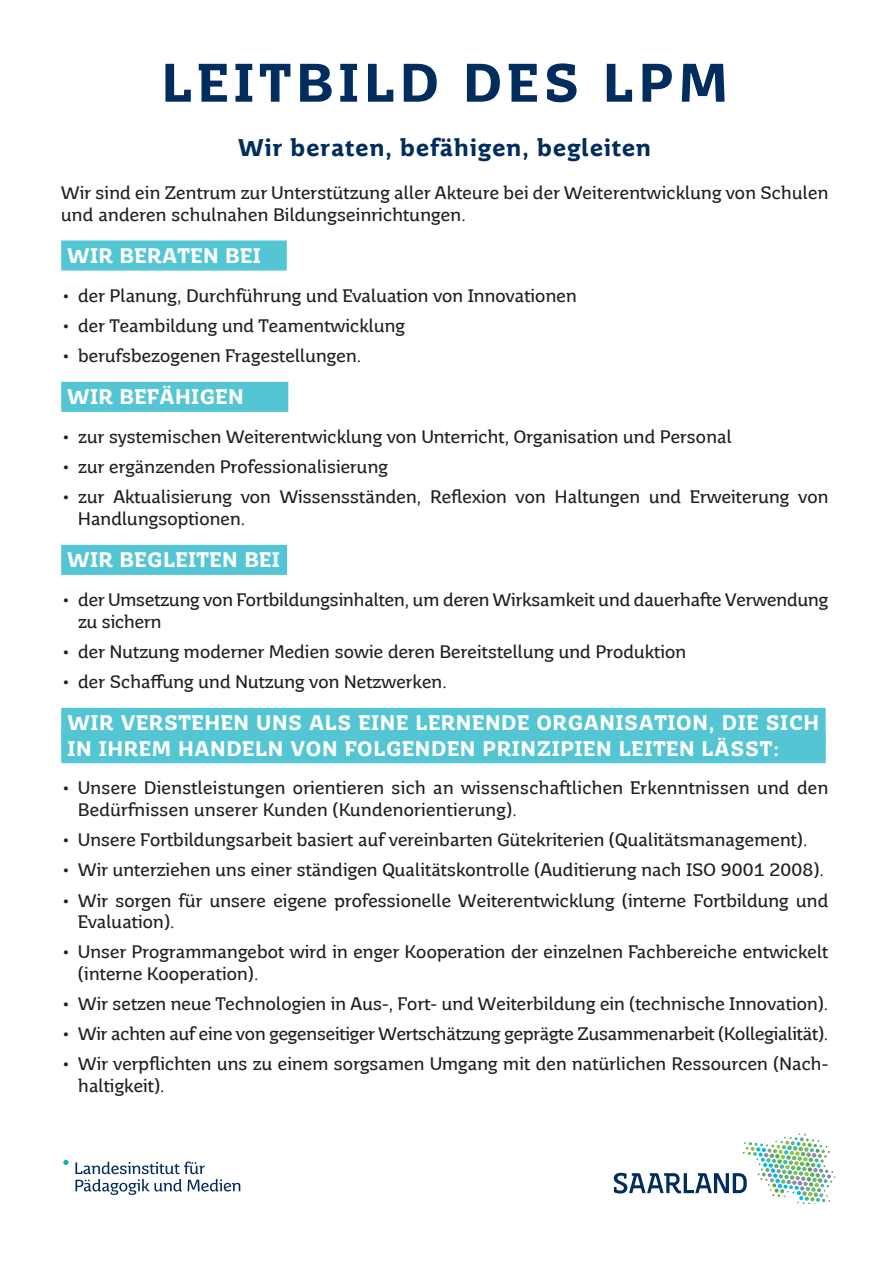
<style>
.page{position:relative;width:893px;height:1263px;background:#fff}
.page>*{position:absolute;margin:0;border:0;box-sizing:border-box;transform-origin:0 0}
.t1{font:700 54.15px "Saar";letter-spacing:.12em;color:#002d5e}
.t2{font:700 24px "Saar";letter-spacing:.05em;color:#002d5e}
.t3{font:700 21px/25.2px "Saar";letter-spacing:.06em;color:#fff}
.t4{font:18px/21.6px "Saar";letter-spacing:.01em;color:#231f20}
</style>
<div class="page">
<div style="left:61px;top:240px;width:226px;height:31px;background:#54c6d3"></div>
<div style="left:61px;top:382px;width:227px;height:30px;background:#54c6d3"></div>
<div style="left:61px;top:545px;width:226px;height:30px;background:#54c6d3"></div>
<div style="left:61px;top:708px;width:765px;height:30px;background:#54c6d3"></div>
<div style="left:61px;top:733px;width:765px;height:30px;background:#54c6d3"></div>
<svg style="left:614px;top:1133px;width:221px;height:71px"></svg>
<svg style="left:75px;top:1161px;width:165px;height:34px"></svg>
<svg style="left:63px;top:1160px;width:5px;height:5px"></svg>
<p class="t1" style="left:162px;top:49px;width:567px">LEITBILD DES LPM</p>
<p class="t2" style="left:239px;top:133px;width:414px">Wir beraten, befähigen, begleiten</p>
<p class="t4" style="left:61px;top:182px;width:769px">Wir sind ein Zentrum zur Unterstützung aller Akteure bei der Weiterentwicklung von Schulen und anderen schulnahen Bildungseinrichtungen.</p>
<p class="t3" style="left:67px;top:243px;width:195px">WIR BERATEN BEI</p>
<p class="t4" style="left:61px;top:285px;width:517px">• der Planung, Durchführung und Evaluation von Innovationen</p>
<p class="t4" style="left:61px;top:315px;width:345px">• der Teambildung und Teamentwicklung</p>
<p class="t4" style="left:61px;top:345px;width:301px">• berufsbezogenen Fragestellungen.</p>
<p class="t3" style="left:67px;top:384px;width:177px">WIR BEFÄHIGEN</p>
<p class="t4" style="left:61px;top:426px;width:672px">• zur systemischen Weiterentwicklung von Unterricht, Organisation und Personal</p>
<p class="t4" style="left:61px;top:456px;width:328px">• zur ergänzenden Professionalisierung</p>
<p class="t4" style="left:78px;top:486px;width:752px;text-indent:-17px">• zur Aktualisierung von Wissensständen, Reflexion von Haltungen und Erweiterung von<br>Handlungsoptionen.</p>
<p class="t3" style="left:67px;top:547px;width:214px">WIR BEGLEITEN BEI</p>
<p class="t4" style="left:78px;top:589px;width:751px;text-indent:-17px">• der Umsetzung von Fortbildungsinhalten, um deren Wirksamkeit und dauerhafte Verwendung zu sichern</p>
<p class="t4" style="left:61px;top:641px;width:626px">• der Nutzung moderner Medien sowie deren Bereitstellung und Produktion</p>
<p class="t4" style="left:61px;top:671px;width:387px">• der Schaffung und Nutzung von Netzwerken.</p>
<p class="t3" style="left:68px;top:710px;width:753px">WIR VERSTEHEN UNS ALS EINE LERNENDE ORGANISATION, DIE SICH<br>IN IHREM HANDELN VON FOLGENDEN PRINZIPIEN LEITEN LÄSST:</p>
<p class="t4" style="left:78px;top:777px;width:751px;text-indent:-17px">• Unsere Dienstleistungen orientieren sich an wissenschaftlichen Erkenntnissen und den<br>Bedürfnissen unserer Kunden (Kundenorientierung).</p>
<p class="t4" style="left:61px;top:829px;width:748px">• Unsere Fortbildungsarbeit basiert auf vereinbarten Gütekriterien (Qualitätsmanagement).</p>
<p class="t4" style="left:61px;top:859px;width:764px">• Wir unterziehen uns einer ständigen Qualitätskontrolle (Auditierung nach ISO 9001 2008).</p>
<p class="t4" style="left:78px;top:889px;width:752px;text-indent:-17px">• Wir sorgen für unsere eigene professionelle Weiterentwicklung (interne Fortbildung und<br>Evaluation).</p>
<p class="t4" style="left:78px;top:941px;width:751px;text-indent:-17px">• Unser Programmangebot wird in enger Kooperation der einzelnen Fachbereiche entwickelt (interne Kooperation).</p>
<p class="t4" style="left:61px;top:993px;width:769px">• Wir setzen neue Technologien in Aus-, Fort- und Weiterbildung ein (technische Innovation).</p>
<p class="t4" style="left:61px;top:1023px;width:768px">• Wir achten auf eine von gegenseitiger Wertschätzung geprägte Zusammenarbeit (Kollegialität).</p>
<p class="t4" style="left:78px;top:1053px;width:751px;text-indent:-17px">• Wir verpflichten uns zu einem sorgsamen Umgang mit den natürlichen Ressourcen (Nach&shy;haltigkeit).</p>
</div>
